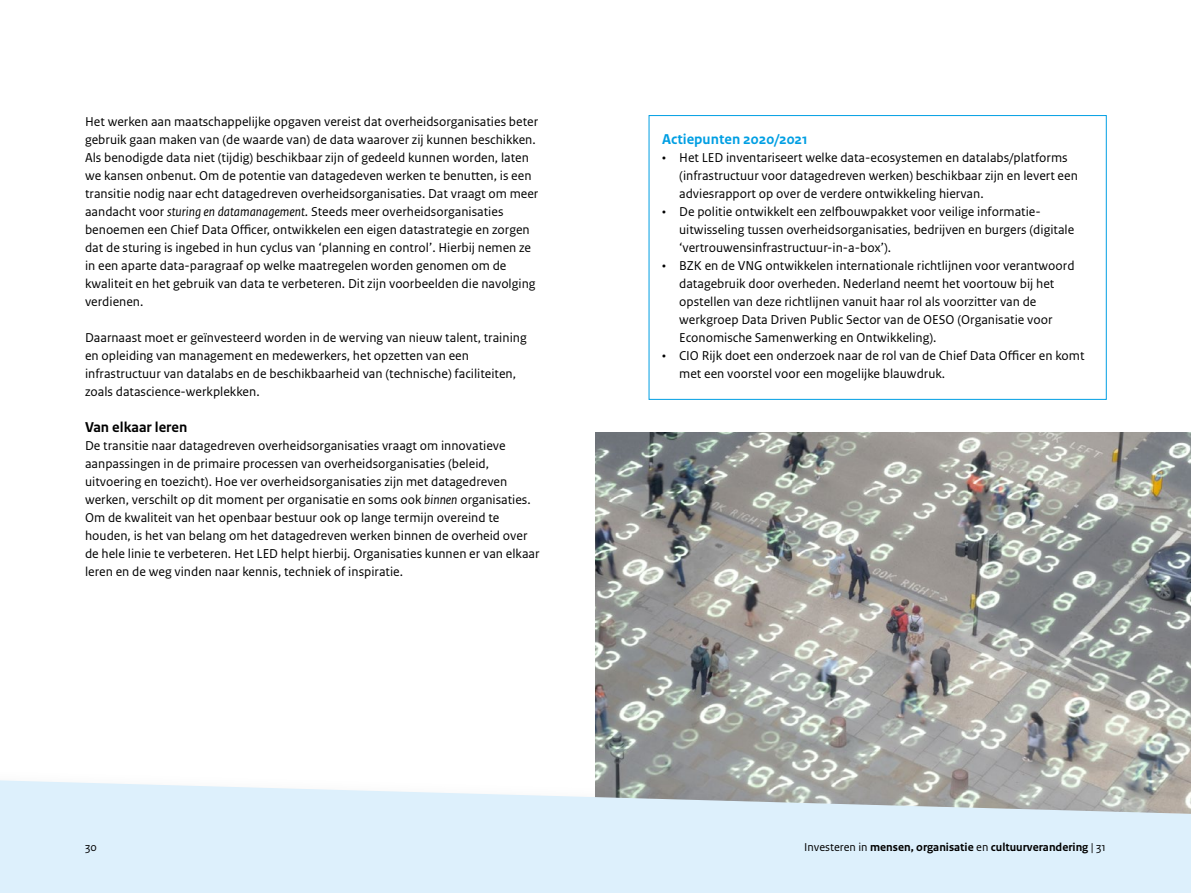
<style>
.page{position:relative;width:1191px;height:893px;background:#fff}
.page>*{position:absolute;margin:0;border:0;box-sizing:border-box;transform-origin:0 0}
.P_-_Plat_Titel_in_ka{font:700 15px "Rijksoverheid Sans Text";color:#009fe3}
.P_-_Plat_subkop{font:700 15px "Rijksoverheid Sans Text";color:#000}
.P_-_Plat{font:13.5px/18px "Rijksoverheid Sans Text";color:#000}
.t1{font:700 12px "Rijksoverheid Sans Text";color:#000}
.t2{font:12px "Rijksoverheid Sans Text";color:#000}
.s1{font-style:italic}
.s2{font-weight:400}
</style>
<div class="page">
<img style="left:595px;top:432px;width:596px;height:334px">
<div style="left:0;top:766px;width:1191px;height:127px;background:#000;opacity:.05"></div>
<svg style="left:0;top:780px;width:1191px;height:113px;background:#d8e8f2"></svg>
<div style="left:648px;top:115px;width:458px;height:285px;border:1px solid #009fe3"></div>
<p class="P_-_Plat" style="left:85px;top:113px;width:455px">Het werken aan maatschappelijke opgaven vereist dat overheidsorganisaties beter gebruik gaan maken van (de waarde van) de data waarover zij kunnen beschikken.<br>Als benodigde data niet (tijdig) beschikbaar zijn of gedeeld kunnen worden, laten we kansen onbenut. Om de potentie van datagedeven werken te benutten, is een transitie nodig naar echt datagedreven overheidsorganisaties. Dat vraagt om meer aandacht voor <span class="s1">sturing en datamanagement</span>. Steeds meer overheidsorganisaties benoemen een Chief Data Officer, ontwikkelen een eigen datastrategie en zorgen dat de sturing is ingebed in hun cyclus van ‘planning en control’. Hierbij nemen ze in een aparte data-paragraaf op welke maatregelen worden genomen om de kwaliteit en het gebruik van data te verbeteren. Dit zijn voorbeelden die navolging verdienen.</p>
<p class="P_-_Plat" style="left:85px;top:329px;width:443px">Daarnaast moet er geïnvesteerd worden in de werving van nieuw talent, training en opleiding van management en medewerkers, het opzetten van een infrastructuur van datalabs en de beschikbaarheid van (technische) faciliteiten, zoals datascience-werkplekken.</p>
<p class="P_-_Plat_subkop" style="left:85px;top:419px;width:104px">Van elkaar leren</p>
<p class="P_-_Plat" style="left:85px;top:437px;width:456px">De transitie naar datagedreven overheidsorganisaties vraagt om innovatieve aanpassingen in de primaire processen van overheidsorganisaties (beleid, uitvoering en toezicht). Hoe ver overheidsorganisaties zijn met datagedreven werken, verschilt op dit moment per organisatie en soms ook <span class="s1">binnen</span> organisaties.<br>Om de kwaliteit van het openbaar bestuur ook op lange termijn overeind te houden, is het van belang om het datagedreven werken binnen de overheid over de hele linie te verbeteren. Het LED helpt hierbij. Organisaties kunnen er van elkaar leren en de weg vinden naar kennis, techniek of inspiratie.</p>
<p class="P_-_Plat_Titel_in_ka" style="left:662px;top:131px;width:147px">Actiepunten 2020/2021</p>
<p class="P_-_Plat" style="left:679px;top:149px;width:400px;text-indent:-17px">• Het LED inventariseert welke data-ecosystemen en datalabs/platforms (infrastructuur voor datagedreven werken) beschikbaar zijn en levert een adviesrapport op over de verdere ontwikkeling hiervan.</p>
<p class="P_-_Plat" style="left:679px;top:203px;width:397px;text-indent:-17px">• De politie ontwikkelt een zelfbouwpakket voor veilige informatie&shy;uitwisseling tussen overheidsorganisaties, bedrijven en burgers (digitale ‘vertrouwensinfrastructuur-in-a-box’).</p>
<p class="P_-_Plat" style="left:679px;top:257px;width:397px;text-indent:-17px">• BZK en de VNG ontwikkelen internationale richtlijnen voor verantwoord datagebruik door overheden. Nederland neemt het voortouw bij het opstellen van deze richtlijnen vanuit haar rol als voorzitter van de werkgroep Data Driven Public Sector van de OESO (Organisatie voor Economische Samenwerking en Ontwikkeling).</p>
<p class="P_-_Plat" style="left:679px;top:347px;width:407px;text-indent:-17px">• CIO Rijk doet een onderzoek naar de rol van de Chief Data Officer en komt met een voorstel voor een mogelijke blauwdruk.</p>
<p class="t2" style="left:85px;top:840px;width:13px">30</p>
<p class="t1" style="left:804px;top:840px;width:303px"><span class="s2">Investeren in</span> mensen, organisatie <span class="s2">en</span> cultuurverandering <span class="s2">| 31</span></p>
</div>
